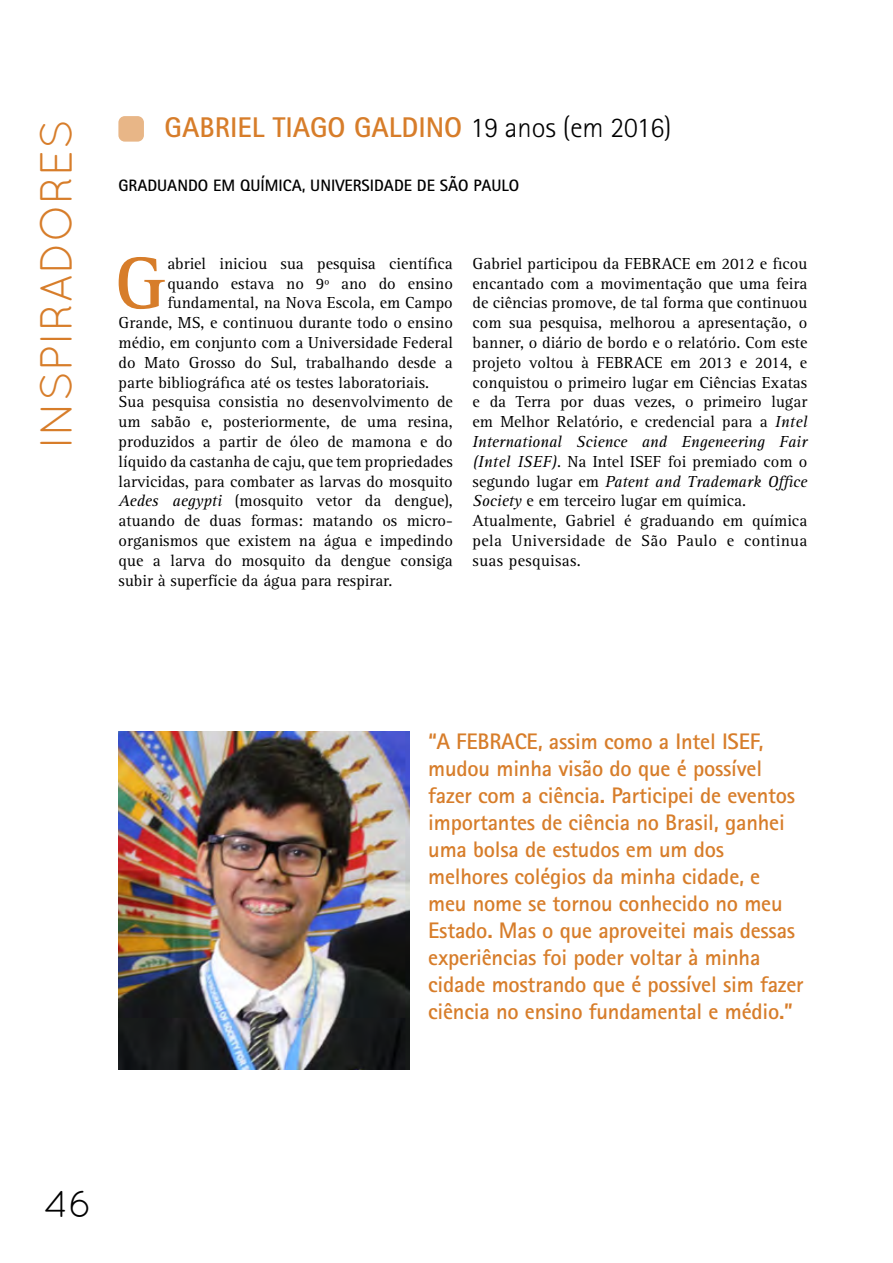
<style>
.page{position:relative;width:893px;height:1263px;background:#fff}
.page>*{position:absolute;margin:0;border:0;box-sizing:border-box;transform-origin:0 0}
.t1{font:700 75.9px "Rotis Serif";color:#d77d2a}
.t2{font:45px "Quicksand";color:#d77d2a}
.t3{font:37.5px "Quicksand";color:#000}
.t4{font:700 28.5px "Rotis Sans Serif";color:#d77d2a}
.t5{font:700 22.5px/27px "Rotis Sans Serif";letter-spacing:-.01em;color:#d77d2a}
.t6{font:16.5px/19.8px "Rotis Serif";color:#000}
.t7{font:700 16.5px "Rotis Sans Serif";color:#000}
.s1{font-weight:300;color:#000}
.s2{font-style:italic}
</style>
<div class="page">
<img style="left:119px;top:731px;width:290px;height:339px">
<div style="left:118px;top:116px;width:26px;height:26px;background:#e8b687;border-radius:6px"></div>
<h2 class="t2" style="left:30px;top:449px;width:332px;rotate:-90deg">INSPIRADORES</h2>
<h3 class="t4" style="left:165px;top:110px;width:509px">GABRIEL TIAGO GALDINO <span class="s1">19 anos (em 2016)</span></h3>
<p class="t7" style="left:118px;top:175px;width:402px">GRADUANDO EM QUÍMICA, UNIVERSIDADE DE SÃO PAULO</p>
<h1 class="t1" style="left:115px;top:238px;width:52px">G</h1>
<p class="t6" style="left:167px;top:254px;width:287px">abriel iniciou sua pesquisa científica</p>
<p class="t6" style="left:167px;top:274px;width:287px">quando estava no 9º ano do ensino</p>
<p class="t6" style="left:167px;top:293px;width:287px">fundamental, na Nova Escola, em Campo</p>
<p class="t6" style="left:119px;top:313px;width:336px">Grande, MS, e continuou durante todo o ensino</p>
<p class="t6" style="left:119px;top:333px;width:336px">médio, em conjunto com a Universidade Federal</p>
<p class="t6" style="left:119px;top:353px;width:336px">do Mato Grosso do Sul, trabalhando desde a</p>
<p class="t6" style="left:119px;top:373px;width:312px">parte bibliográfica até os testes laboratoriais.</p>
<p class="t6" style="left:119px;top:392px;width:336px">Sua pesquisa consistia no desenvolvimento de</p>
<p class="t6" style="left:119px;top:412px;width:336px">um sabão e, posteriormente, de uma resina,</p>
<p class="t6" style="left:119px;top:432px;width:336px">produzidos a partir de óleo de mamona e do</p>
<p class="t6" style="left:119px;top:452px;width:336px">líquido da castanha de caju, que tem propriedades</p>
<p class="t6" style="left:119px;top:472px;width:336px">larvicidas, para combater as larvas do mosquito</p>
<p class="t6" style="left:119px;top:491px;width:336px"><span class="s2">Aedes aegypti</span> (mosquito vetor da dengue),</p>
<p class="t6" style="left:119px;top:511px;width:336px">atuando de duas formas: matando os micro-</p>
<p class="t6" style="left:119px;top:531px;width:336px">organismos que existem na água e impedindo</p>
<p class="t6" style="left:119px;top:551px;width:336px">que a larva do mosquito da dengue consiga</p>
<p class="t6" style="left:119px;top:571px;width:275px">subir à superfície da água para respirar.</p>
<p class="t6" style="left:473px;top:254px;width:336px">Gabriel participou da FEBRACE em 2012 e ficou encantado com a movimentação que uma feira de ciências promove, de tal forma que continuou com sua pesquisa, melhorou a apresentação, o banner, o diário de bordo e o relatório. Com este projeto voltou à FEBRACE em 2013 e 2014, e conquistou o primeiro lugar em Ciências Exatas e da Terra por duas vezes, o primeiro lugar em Melhor Relatório, e credencial para a <span class="s2">Intel International Science and Engeneering Fair (Intel ISEF)</span>. Na Intel ISEF foi premiado com o segundo lugar em <span class="s2">Patent and Trademark Office Society</span> e em terceiro lugar em química.<br>Atualmente, Gabriel é graduando em química pela Universidade de São Paulo e continua suas pesquisas.</p>
<p class="t5" style="left:428px;top:728px;width:377px">“A FEBRACE, assim como a Intel ISEF, mudou minha visão do que é possível fazer com a ciência. Participei de eventos importantes de ciência no Brasil, ganhei uma bolsa de estudos em um dos melhores colégios da minha cidade, e meu nome se tornou conhecido no meu Estado. Mas o que aproveitei mais dessas experiências foi poder voltar à minha cidade mostrando que é possível sim fazer ciência no ensino fundamental e médio.”</p>
<h3 class="t3" style="left:44px;top:1182px;width:50px">46</h3>
</div>
